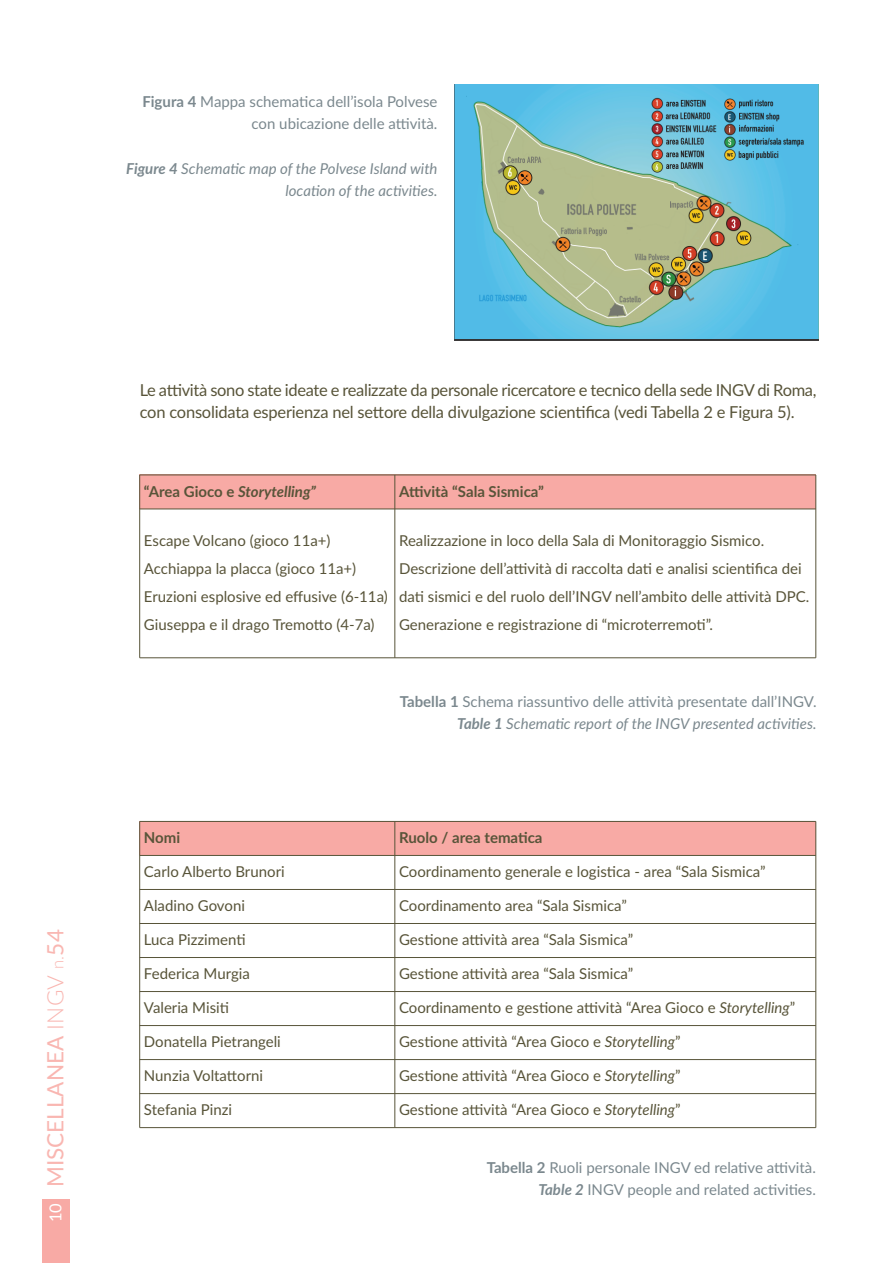
<style>
.page{position:relative;width:893px;height:1263px;background:#fff}
.page>*{position:absolute;margin:0;border:0;box-sizing:border-box;transform-origin:0 0}
.t1{font:22.5px "Lato";color:#f9b6b1}
.t2{font:16.5px/22.2px "Lato";letter-spacing:-.02em;color:#585439}
.t3{font:16.5px "Lato";color:#fff}
.t4{font:15px/27.8px "Lato";color:#585439}
.t5{font:15px/22.2px "Lato";color:#7b888e;text-align:right}
.t6{font:italic 15px/22.2px "Lato";color:#7b888e;text-align:right}
.t7{font:700 15px "Lato";color:#585439}
.t8{font:italic 700 15px "Lato";color:#585439}
.s1{font-weight:700}
.s2{font-weight:300}
.s3{font-weight:300;font-size:16.5px}
.s4{font-style:normal}
.s5{font-style:italic}
.s6{font-weight:700;font-style:italic}
</style>
<div class="page">
<div style="left:43px;top:1199px;width:27px;height:64px;background:#f8aaa5"></div>
<img style="left:455px;top:85px;width:364px;height:255px">
<div style="left:140px;top:475px;width:255px;height:34px;background:#f8aaa5"></div>
<div style="left:395px;top:475px;width:421px;height:34px;background:#f8aaa5"></div>
<hr style="left:139px;top:475px;width:1px;height:183px;background:#585439">
<hr style="left:395px;top:475px;width:1px;height:183px;background:#585439">
<hr style="left:815px;top:475px;width:1px;height:183px;background:#585439">
<hr style="left:140px;top:475px;width:676px;height:1px;background:#585439">
<hr style="left:140px;top:509px;width:676px;height:1px;background:#585439">
<hr style="left:140px;top:657px;width:676px;height:1px;background:#585439">
<div style="left:140px;top:821px;width:255px;height:34px;background:#f8aaa5"></div>
<div style="left:395px;top:821px;width:421px;height:34px;background:#f8aaa5"></div>
<hr style="left:139px;top:821px;width:1px;height:306px;background:#585439">
<hr style="left:395px;top:821px;width:1px;height:306px;background:#585439">
<hr style="left:815px;top:821px;width:1px;height:306px;background:#585439">
<hr style="left:140px;top:821px;width:676px;height:1px;background:#585439">
<hr style="left:140px;top:855px;width:676px;height:1px;background:#585439">
<hr style="left:140px;top:889px;width:676px;height:1px;background:#585439">
<hr style="left:140px;top:923px;width:676px;height:1px;background:#585439">
<hr style="left:140px;top:957px;width:676px;height:1px;background:#585439">
<hr style="left:140px;top:991px;width:676px;height:1px;background:#585439">
<hr style="left:140px;top:1025px;width:676px;height:1px;background:#585439">
<hr style="left:140px;top:1059px;width:676px;height:1px;background:#585439">
<hr style="left:140px;top:1093px;width:676px;height:1px;background:#585439">
<hr style="left:140px;top:1127px;width:676px;height:1px;background:#585439">
<p class="t5" style="left:142px;top:92px;width:297px"><span class="s1">Figura 4</span> Mappa schematica dell’isola Polvese con ubicazione delle attività.</p>
<p class="t6" style="left:126px;top:159px;width:313px"><span class="s1">Figure 4</span> Schematic map of the Polvese Island with location of the activities.</p>
<p class="t1" style="left:47px;top:1187px;width:259px;rotate:-90deg">MISCELLANEA <span class="s2">INGV</span> <span class="s3">n.</span>54</p>
<p class="t3" style="left:49px;top:1222px;width:21px;rotate:-90deg">10</p>
<p class="t2" style="left:140px;top:380px;width:678px">Le attività sono state ideate e realizzate da personale ricercatore e tecnico della sede INGV di Roma, con consolidata esperienza nel settore della divulgazione scientifica (vedi Tabella 2 e Figura 5).</p>
<p class="t8" style="left:144px;top:483px;width:174px"><span class="s4">“Area Gioco e</span> Storytelling”</p>
<p class="t7" style="left:399px;top:485px;width:147px">Attività “Sala Sismica”</p>
<p class="t4" style="left:144px;top:528px;width:188px">Escape Volcano (gioco 11a+)</p>
<p class="t4" style="left:144px;top:556px;width:214px">Acchiappa la placca (gioco 11a+)</p>
<p class="t4" style="left:144px;top:584px;width:245px">Eruzioni esplosive ed effusive (6-11a)</p>
<p class="t4" style="left:144px;top:611px;width:232px">Giuseppa e il drago Tremotto (4-7a)</p>
<p class="t4" style="left:399px;top:528px;width:367px">Realizzazione in loco della Sala di Monitoraggio Sismico.</p>
<p class="t4" style="left:399px;top:556px;width:412px">Descrizione dell’attività di raccolta dati e analisi scientifica dei dati sismici e del ruolo dell’INGV nell’ambito delle attività DPC.</p>
<p class="t4" style="left:399px;top:611px;width:315px">Generazione e registrazione di “microterremoti”.</p>
<p class="t5" style="left:400px;top:691px;width:418px"><span class="s1">Tabella 1</span> Schema riassuntivo delle attività presentate dall’INGV.</p>
<p class="t6" style="left:457px;top:714px;width:361px"><span class="s1">Table 1</span> Schematic report of the INGV presented activities.</p>
<p class="t7" style="left:144px;top:832px;width:38px">Nomi</p>
<p class="t7" style="left:399px;top:832px;width:145px">Ruolo / area tematica</p>
<p class="t4" style="left:144px;top:859px;width:142px">Carlo Alberto Brunori</p>
<p class="t4" style="left:399px;top:859px;width:368px">Coordinamento generale e logistica - area “Sala Sismica”</p>
<p class="t4" style="left:144px;top:893px;width:103px">Aladino Govoni</p>
<p class="t4" style="left:399px;top:893px;width:229px">Coordinamento area “Sala Sismica”</p>
<p class="t4" style="left:144px;top:927px;width:103px">Luca Pizzimenti</p>
<p class="t4" style="left:399px;top:927px;width:236px">Gestione attività area “Sala Sismica”</p>
<p class="t4" style="left:144px;top:961px;width:107px">Federica Murgia</p>
<p class="t4" style="left:399px;top:961px;width:236px">Gestione attività area “Sala Sismica”</p>
<p class="t4" style="left:144px;top:995px;width:87px">Valeria Misiti</p>
<p class="t4" style="left:399px;top:995px;width:398px">Coordinamento e gestione attività “Area Gioco e <span class="s5">Storytelling</span>”</p>
<p class="t4" style="left:144px;top:1029px;width:138px">Donatella Pietrangeli</p>
<p class="t4" style="left:399px;top:1029px;width:283px">Gestione attività “Area Gioco e <span class="s5">Storytelling</span>”</p>
<p class="t4" style="left:144px;top:1063px;width:121px">Nunzia Voltattorni</p>
<p class="t4" style="left:399px;top:1063px;width:283px">Gestione attività “Area Gioco e <span class="s5">Storytelling</span>”</p>
<p class="t4" style="left:144px;top:1097px;width:90px">Stefania Pinzi</p>
<p class="t4" style="left:399px;top:1097px;width:283px">Gestione attività “Area Gioco e <span class="s5">Storytelling</span>”</p>
<p class="t5" style="left:487px;top:1158px;width:331px"><span class="s1">Tabella 2</span> Ruoli personale INGV ed relative attività.</p>
<p class="t5" style="left:538px;top:1180px;width:279px"><span class="s6">Table 2</span> INGV people and related activities.</p>
</div>
